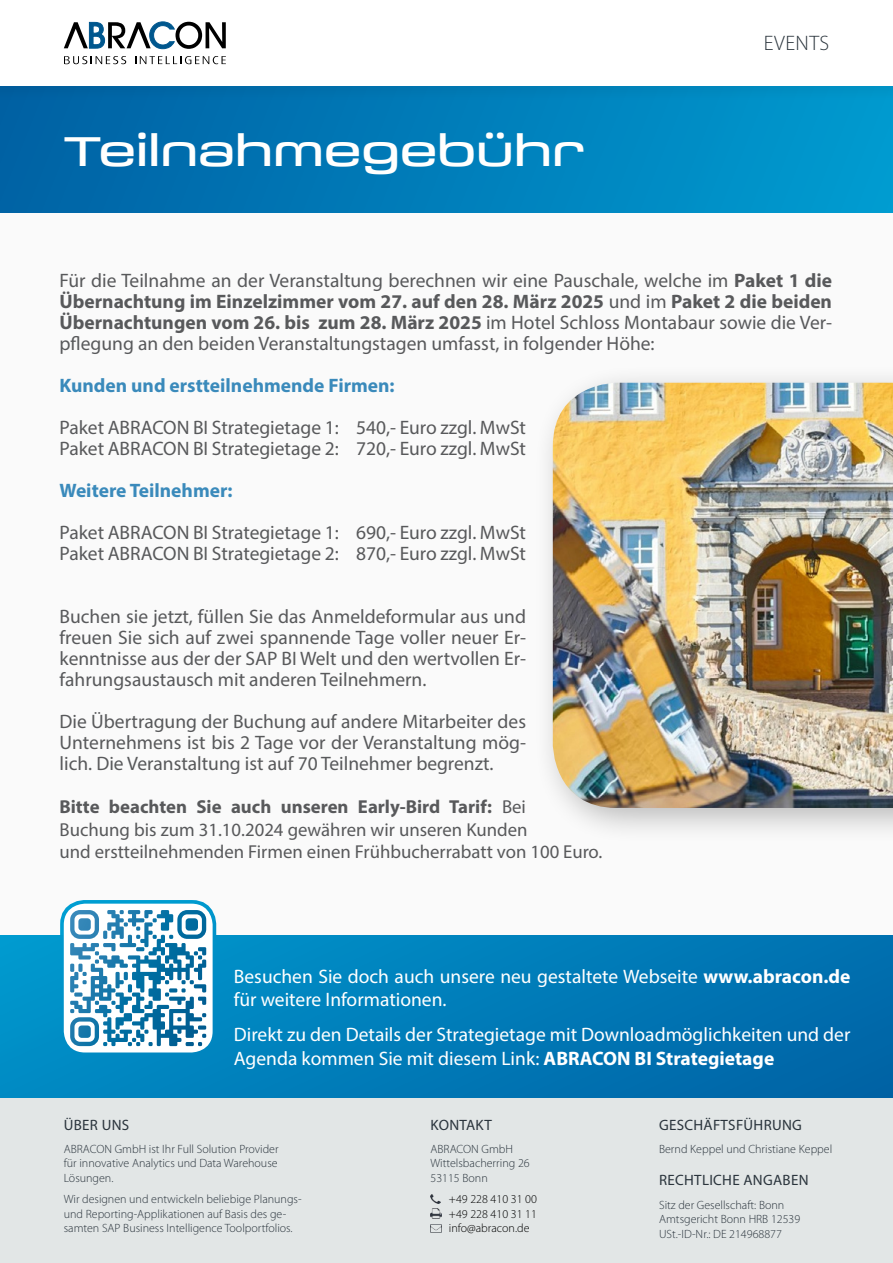
<style>
.page{position:relative;width:893px;height:1263px;background:#fafafa}
.page>*{position:absolute;margin:0;border:0;box-sizing:border-box;transform-origin:0 0}
.t1{font:expanded 42px "Saturn";color:#fffffe}
.t2{font:300 21px "Myriad Pro";letter-spacing:.02em;color:#2a343c}
.t3{font:19.5px/21px "Myriad Pro";color:#58595b;text-align:justify}
.t4{font:19.5px/23.4px "Myriad Pro";color:#fff}
.t5{font:700 19.5px "Myriad Pro";color:#3a8abb}
.t6{font:18.75px/22.5px "Myriad Pro";color:#58595b}
.t7{font:15px "Myriad Pro";letter-spacing:.02em;color:#2a343c}
.t8{font:300 12px/14.4px "Myriad Pro";color:#2a343c}
.t9{font:300 12px/14.4px "Myriad Pro";color:#000;text-align:justify}
.s1{font-weight:700}
</style>
<div class="page">
<div style="left:0;top:85px;width:893px;height:128px;background:linear-gradient(to right,#0061a3,#009bd0)"></div>
<div style="left:0;top:0;width:893px;height:103px;background:#000;opacity:.05"></div>
<div style="left:0;top:0;width:893px;height:85px;background:#fff"></div>
<svg style="left:64px;top:56px;width:62px;height:8px"></svg>
<svg style="left:135px;top:56px;width:91px;height:8px"></svg>
<svg style="left:64px;top:22px;width:162px;height:27px"></svg>
<div style="left:0;top:1097px;width:893px;height:166px;background:#e2e6e6"></div>
<div style="left:60px;top:900px;width:156px;height:156px;border:6px solid #fff;border-radius:21px"></div>
<div style="left:533px;top:363px;width:360px;height:481px;background:#000;opacity:.25"></div>
<img style="left:553px;top:383px;width:340px;height:425px">
<div style="left:0;top:935px;width:893px;height:162px;background:linear-gradient(to right,#0190c7,#0069aa)"></div>
<svg style="left:64px;top:904px;width:149px;height:148px"></svg>
<svg style="left:107px;top:910px;width:66px;height:29px"></svg>
<svg style="left:431px;top:1194px;width:10px;height:24px"></svg>
<svg style="left:431px;top:1224px;width:10px;height:9px"></svg>
<h1 class="t1" style="left:64px;top:125px;width:523px">Teilnahmegebühr</h1>
<p class="t2" style="left:764px;top:32px;width:67px">EVENTS</p>
<p class="t3" style="left:60px;top:269px;width:774px">Für die Teilnahme an der Veranstaltung berechnen wir eine Pauschale, welche im <span class="s1">Paket 1 die Übernachtung im Einzelzimmer vom 27. auf den 28. März 2025</span> und im <span class="s1">Paket 2 die beiden Übernachtungen vom 26. bis zum 28. März 2025</span> im Hotel Schloss Montabaur sowie die Ver&shy;pflegung an den beiden Veranstaltungstagen umfasst, in folgender Höhe:</p>
<p class="t5" style="left:60px;top:372px;width:337px">Kunden und erstteilnehmende Firmen:</p>
<p class="t3" style="left:60px;top:416px;width:468px">Paket ABRACON BI Strategietage 1: 540,- Euro zzgl. MwSt<br>Paket ABRACON BI Strategietage 2: 720,- Euro zzgl. MwSt</p>
<p class="t5" style="left:60px;top:477px;width:174px">Weitere Teilnehmer:</p>
<p class="t3" style="left:60px;top:521px;width:468px">Paket ABRACON BI Strategietage 1: 690,- Euro zzgl. MwSt<br>Paket ABRACON BI Strategietage 2: 870,- Euro zzgl. MwSt</p>
<p class="t3" style="left:60px;top:605px;width:468px">Buchen sie jetzt, füllen Sie das Anmeldeformular aus und freuen Sie sich auf zwei spannende Tage voller neuer Er&shy;kenntnisse aus der der SAP BI Welt und den wertvollen Er&shy;fahrungsaustausch mit anderen Teilnehmern.</p>
<p class="t3" style="left:60px;top:710px;width:468px">Die Übertragung der Buchung auf andere Mitarbeiter des Unternehmens ist bis 2 Tage vor der Veranstaltung mög&shy;lich. Die Veranstaltung ist auf 70 Teilnehmer begrenzt.</p>
<p class="t6" style="left:60px;top:795px;width:544px"><span class="s1">Bitte beachten Sie auch unseren Early-Bird Tarif:</span> Bei<br>Buchung bis zum 31.10.2024 gewähren wir unseren Kunden<br>und erstteilnehmenden Firmen einen Frühbucherrabatt von 100 Euro.</p>
<p class="t4" style="left:234px;top:964px;width:618px">Besuchen Sie doch auch unsere neu gestaltete Webseite <span class="s1">www.abracon.de </span>für weitere Informationen.</p>
<p class="t4" style="left:234px;top:1023px;width:618px">Direkt zu den Details der Strategietage mit Downloadmöglichkeiten und der<br>Agenda kommen Sie mit diesem Link: <span class="s1">ABRACON BI Strategietage</span></p>
<p class="t7" style="left:64px;top:1115px;width:67px">ÜBER UNS</p>
<p class="t8" style="left:64px;top:1142px;width:216px;text-align:justify">ABRACON GmbH ist Ihr Full Solution Provider für innovative Analytics und Data Warehouse Lösungen.</p>
<p class="t8" style="left:64px;top:1192px;width:239px">Wir designen und entwickeln beliebige Planungs&shy;und Reporting-Applikationen auf Basis des ge&shy;samten SAP Business Intelligence Toolportfolios.</p>
<p class="t7" style="left:431px;top:1115px;width:63px">KONTAKT</p>
<p class="t8" style="left:431px;top:1142px;width:101px">ABRACON GmbH<br>Wittelsbacherring 26<br>53115 Bonn</p>
<p class="t9" style="left:449px;top:1192px;width:89px">+49 228 410 31 00 +49 228 410 31 11 info@abracon.de</p>
<p class="t7" style="left:659px;top:1115px;width:144px">GESCHÄFTSFÜHRUNG</p>
<p class="t8" style="left:659px;top:1142px;width:175px">Bernd Keppel und Christiane Keppel</p>
<p class="t7" style="left:659px;top:1171px;width:151px">RECHTLICHE ANGABEN</p>
<p class="t8" style="left:659px;top:1198px;width:143px">Sitz der Gesellschaft: Bonn<br>Amtsgericht Bonn HRB 12539<br>USt.-ID-Nr.: DE 214968877</p>
</div>
